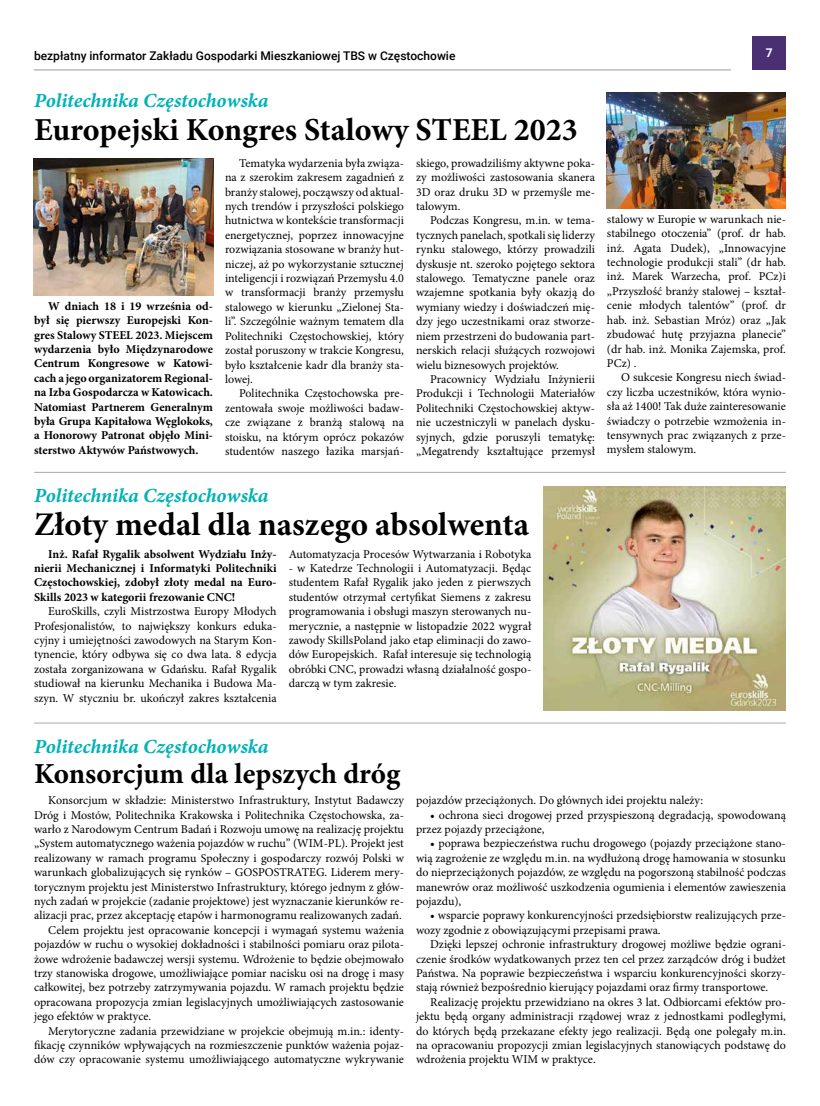
<style>
.page{position:relative;width:820px;height:1106px;background:#fff}
.page>*{position:absolute;margin:0;border:0;box-sizing:border-box;transform-origin:0 0}
.t1{font:700 33px "Minion Pro";color:#000}
.t2{font:700 32px "Minion Pro";color:#000}
.t3{font:700 29px "Minion Pro";color:#000}
.t4{font:20px "Minion Pro Bold It Capt";letter-spacing:-.005em;color:#00b2b7}
.t5{font:12px/14.4px "Minion Pro";color:#000;text-align:justify}
.t6{font:700 12px/14.4px "Minion Pro";color:#000;text-align:justify}
.t7{font:500 12px "Roboto";color:#000}
.t8{font:700 12px "Roboto";color:#fff}
</style>
<div class="page">
<div style="left:752px;top:37px;width:33px;height:33px;background:#4a3073"></div>
<hr style="left:34px;top:70px;width:696px;height:1px;background:#9c9c9c">
<hr style="left:34px;top:472px;width:751px;height:1px;background:#acaaa9">
<hr style="left:34px;top:722px;width:751px;height:1px;background:#acaaa9">
<img style="left:34px;top:158px;width:179px;height:137px">
<img style="left:606px;top:93px;width:179px;height:115px">
<img style="left:543px;top:486px;width:242px;height:224px">
<p class="t7" style="left:34px;top:47px;width:423px">bezpłatny informator Zakładu Gospodarki Mieszkaniowej TBS w Częstochowie</p>
<p class="t8" style="left:765px;top:45px;width:8px">7</p>
<h3 class="t4" style="left:34px;top:86px;width:236px">Politechnika Częstochowska</h3>
<h2 class="t2" style="left:34px;top:108px;width:545px">Europejski Kongres Stalowy STEEL 2023</h2>
<p class="t6" style="left:34px;top:298px;width:180px;text-indent:14px">W dniach 18 i 19 września od&shy;był się pierwszy Europejski Kon&shy;gres Stalowy STEEL 2023. Miejscem wydarzenia było Międzynarodowe Centrum Kongresowe w Katowi&shy;cach a jego organizatorem Regional&shy;na Izba Gospodarcza w Katowicach.<br>Natomiast Partnerem Generalnym była Grupa Kapitałowa Węglokoks, a Honorowy Patronat objęło Mini&shy;sterstwo Aktywów Państwowych.</p>
<p class="t5" style="left:225px;top:156px;width:180px;text-indent:14px">Tematyka wydarzenia była związa&shy;na z szerokim zakresem zagadnień z branży stalowej, począwszy od aktual&shy;nych trendów i przyszłości polskiego hutnictwa w kontekście transformacji energetycznej, poprzez innowacyjne rozwiązania stosowane w branży hut&shy;niczej, aż po wykorzystanie sztucznej inteligencji i rozwiązań Przemysłu 4.0 w transformacji branży przemysłu stalowego w kierunku „Zielonej Sta&shy;li”. Szczególnie ważnym tematem dla Politechniki Częstochowskiej, który został poruszony w trakcie Kongresu, było kształcenie kadr dla branży sta&shy;lowej.</p>
<p class="t5" style="left:225px;top:386px;width:180px;text-indent:14px">Politechnika Częstochowska pre&shy;zentowała swoje możliwości badaw&shy;cze związane z branżą stalową na stoisku, na którym oprócz pokazów studentów naszego łazika marsjań-</p>
<h3 class="t4" style="left:34px;top:481px;width:236px">Politechnika Częstochowska</h3>
<p class="t5" style="left:416px;top:156px;width:180px">skiego, prowadziliśmy aktywne poka&shy;zy możliwości zastosowania skanera 3D oraz druku 3D w przemyśle me&shy;talowym.</p>
<p class="t5" style="left:416px;top:213px;width:180px;text-indent:14px">Podczas Kongresu, m.in. w tema&shy;tycznych panelach, spotkali się liderzy rynku stalowego, którzy prowadzili dyskusje nt. szeroko pojętego sektora stalowego. Tematyczne panele oraz wzajemne spotkania były okazją do wymiany wiedzy i doświadczeń mię&shy;dzy jego uczestnikami oraz stworze&shy;niem przestrzeni do budowania part&shy;nerskich relacji służących rozwojowi wielu biznesowych projektów.</p>
<p class="t5" style="left:416px;top:372px;width:180px;text-indent:14px">Pracownicy Wydziału Inżynierii Produkcji i Technologii Materiałów Politechniki Częstochowskiej aktyw&shy;nie uczestniczyli w panelach dysku&shy;syjnych, gdzie poruszyli tematykę: „Megatrendy kształtujące przemysł</p>
<h1 class="t1" style="left:34px;top:501px;width:496px">Złoty medal dla naszego absolwenta</h1>
<p class="t6" style="left:34px;top:546px;width:244px;text-indent:14px">Inż. Rafał Rygalik absolwent Wydziału Inży&shy;nierii Mechanicznej i Informatyki Politechniki Częstochowskiej, zdobył złoty medal na Euro-Skills 2023 w kategorii frezowanie CNC!</p>
<p class="t5" style="left:34px;top:604px;width:244px;text-indent:14px">EuroSkills, czyli Mistrzostwa Europy Młodych Profesjonalistów, to największy konkurs eduka&shy;cyjny i umiejętności zawodowych na Starym Kon&shy;tynencie, który odbywa się co dwa lata. 8 edycja została zorganizowana w Gdańsku. Rafał Rygalik studiował na kierunku Mechanika i Budowa Ma&shy;szyn. W styczniu br. ukończył zakres kształcenia</p>
<p class="t5" style="left:288px;top:546px;width:244px">Automatyzacja Procesów Wytwarzania i Robotyka</p>
<p class="t5" style="left:288px;top:561px;width:244px">- w Katedrze Technologii i Automatyzacji. Będąc studentem Rafał Rygalik jako jeden z pierwszych studentów otrzymał certyfikat Siemens z zakresu programowania i obsługi maszyn sterowanych nu&shy;merycznie, a następnie w listopadzie 2022 wygrał zawody SkillsPoland jako etap eliminacji do zawo&shy;dów Europejskich. Rafał interesuje się technologią obróbki CNC, prowadzi własną działalność gospo&shy;darczą w tym zakresie.</p>
<p class="t5" style="left:606px;top:212px;width:180px">stalowy w Europie w warunkach nie&shy;stabilnego otoczenia” (prof. dr hab. inż. Agata Dudek), „Innowacyjne technologie produkcji stali” (dr hab. inż. Marek Warzecha, prof. PCz)i „Przyszłość branży stalowej – kształ&shy;cenie młodych talentów” (prof. dr hab. inż. Sebastian Mróz) oraz „Jak zbudować hutę przyjazna planecie” (dr hab. inż. Monika Zajemska, prof.<br>PCz) .</p>
<p class="t5" style="left:606px;top:370px;width:180px;text-indent:14px">O sukcesie Kongresu niech świad&shy;czy liczba uczestników, która wynio&shy;sła aż 1400! Tak duże zainteresowanie świadczy o potrzebie wzmożenia in&shy;tensywnych prac związanych z prze&shy;mysłem stalowym.</p>
<h3 class="t4" style="left:34px;top:732px;width:236px">Politechnika Częstochowska</h3>
<h3 class="t3" style="left:34px;top:753px;width:367px">Konsorcjum dla lepszych dróg</h3>
<p class="t5" style="left:48px;top:793px;width:357px">Konsorcjum w składzie: Ministerstwo Infrastruktury, Instytut Badawczy</p>
<p class="t5" style="left:34px;top:807px;width:371px">Dróg i Mostów, Politechnika Krakowska i Politechnika Częstochowska, za-</p>
<p class="t5" style="left:34px;top:822px;width:371px">warło z Narodowym Centrum Badań i Rozwoju umowę na realizację projektu</p>
<p class="t5" style="left:34px;top:836px;width:371px">„System automatycznego ważenia pojazdów w ruchu” (WIM-PL). Projekt jest</p>
<p class="t5" style="left:34px;top:850px;width:371px">realizowany w ramach programu Społeczny i gospodarczy rozwój Polski w</p>
<p class="t5" style="left:34px;top:865px;width:371px">warunkach globalizujących się rynków – GOSPOSTRATEG. Liderem mery-</p>
<p class="t5" style="left:34px;top:879px;width:371px">torycznym projektu jest Ministerstwo Infrastruktury, którego jednym z głów-</p>
<p class="t5" style="left:34px;top:894px;width:371px">nych zadań w projekcie (zadanie projektowe) jest wyznaczanie kierunków re-</p>
<p class="t5" style="left:34px;top:908px;width:369px">alizacji prac, przez akceptację etapów i harmonogramu realizowanych zadań.</p>
<p class="t5" style="left:48px;top:922px;width:357px">Celem projektu jest opracowanie koncepcji i wymagań systemu ważenia</p>
<p class="t5" style="left:34px;top:937px;width:371px">pojazdów w ruchu o wysokiej dokładności i stabilności pomiaru oraz pilota-</p>
<p class="t5" style="left:34px;top:951px;width:371px">żowe wdrożenie badawczej wersji systemu. Wdrożenie to będzie obejmowało</p>
<p class="t5" style="left:34px;top:966px;width:371px">trzy stanowiska drogowe, umożliwiające pomiar nacisku osi na drogę i masy</p>
<p class="t5" style="left:34px;top:980px;width:371px">całkowitej, bez potrzeby zatrzymywania pojazdu. W ramach projektu będzie</p>
<p class="t5" style="left:34px;top:994px;width:371px">opracowana propozycja zmian legislacyjnych umożliwiających zastosowanie</p>
<p class="t5" style="left:34px;top:1009px;width:119px">jego efektów w praktyce.</p>
<p class="t5" style="left:48px;top:1023px;width:357px">Merytoryczne zadania przewidziane w projekcie obejmują m.in.: identy-</p>
<p class="t5" style="left:34px;top:1038px;width:371px">fikację czynników wpływających na rozmieszczenie punktów ważenia pojaz-</p>
<p class="t5" style="left:34px;top:1052px;width:371px">dów czy opracowanie systemu umożliwiającego automatyczne wykrywanie</p>
<p class="t5" style="left:416px;top:793px;width:288px">pojazdów przeciążonych. Do głównych idei projektu należy:</p>
<p class="t5" style="left:416px;top:807px;width:371px;text-indent:14px">• ochrona sieci drogowej przed przyspieszoną degradacją, spowodowaną przez pojazdy przeciążone,</p>
<p class="t5" style="left:416px;top:836px;width:371px;text-indent:14px">• poprawa bezpieczeństwa ruchu drogowego (pojazdy przeciążone stano&shy;wią zagrożenie ze względu m.in. na wydłużoną drogę hamowania w stosunku do nieprzeciążonych pojazdów, ze względu na pogorszoną stabilność podczas manewrów oraz możliwość uszkodzenia ogumienia i elementów zawieszenia pojazdu),</p>
<p class="t5" style="left:416px;top:908px;width:371px;text-indent:14px">• wsparcie poprawy konkurencyjności przedsiębiorstw realizujących prze&shy;wozy zgodnie z obowiązującymi przepisami prawa.</p>
<p class="t5" style="left:416px;top:937px;width:371px;text-indent:14px">Dzięki lepszej ochronie infrastruktury drogowej możliwe będzie ograni&shy;czenie środków wydatkowanych przez ten cel przez zarządców dróg i budżet Państwa. Na poprawie bezpieczeństwa i wsparciu konkurencyjności skorzy&shy;stają również bezpośrednio kierujący pojazdami oraz firmy transportowe.</p>
<p class="t5" style="left:416px;top:994px;width:371px;text-indent:14px">Realizację projektu przewidziano na okres 3 lat. Odbiorcami efektów pro&shy;jektu będą organy administracji rządowej wraz z jednostkami podległymi, do których będą przekazane efekty jego realizacji. Będą one polegały m.in. na opracowaniu propozycji zmian legislacyjnych stanowiących podstawę do wdrożenia projektu WIM w praktyce.</p>
</div>
